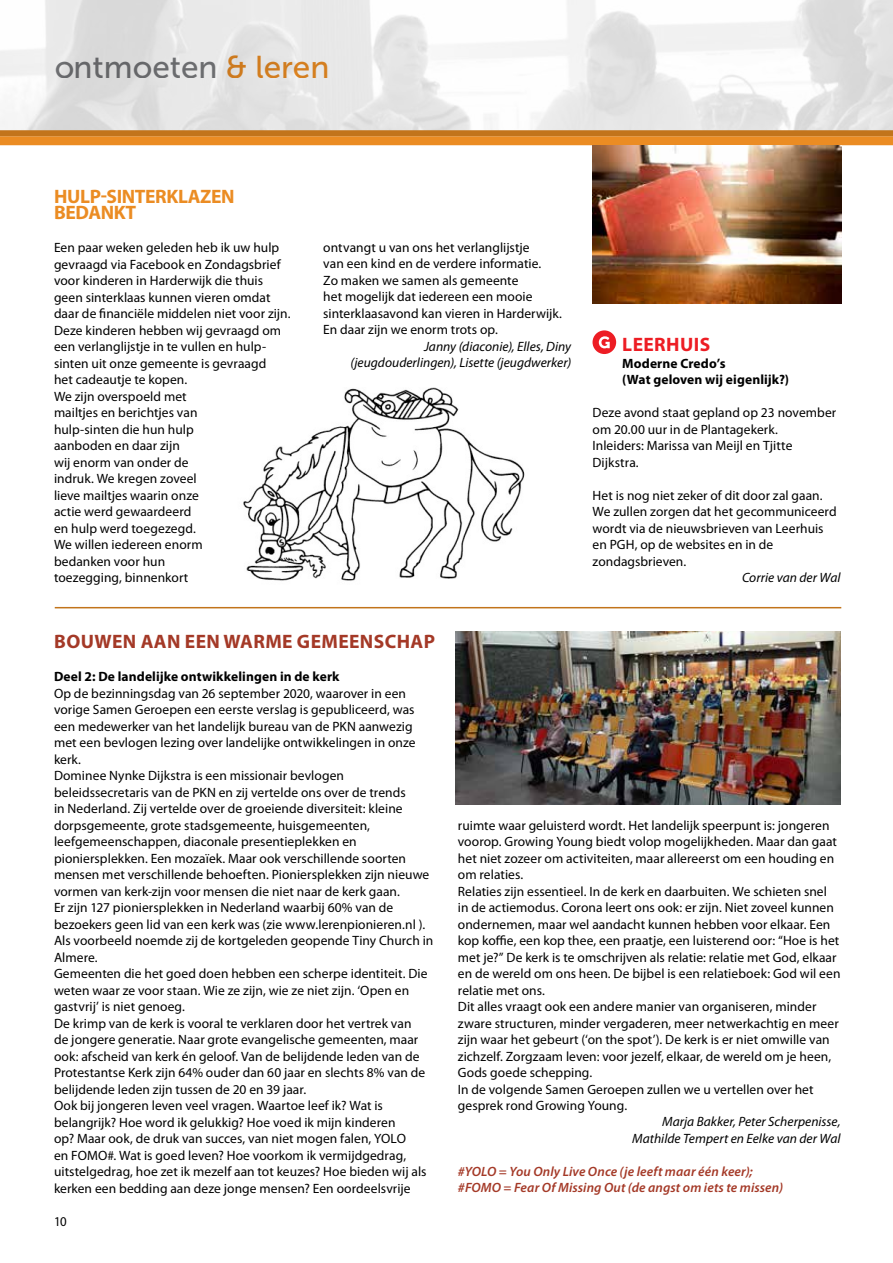
<style>
.page{position:relative;width:893px;height:1263px;background:#fff}
.page>*{position:absolute;margin:0;border:0;box-sizing:border-box;transform-origin:0 0}
.t1{font:31.5px "Museo Sans 500";color:#77787b}
.t2{font:700 19.5px "Myriad Pro";letter-spacing:.02em;color:#a43927}
.t3{font:700 19.5px/16.5px "Myriad Pro";letter-spacing:-.02em;color:#eb8c23}
.t4{font:700 19.5px "Myriad Pro";letter-spacing:.02em;color:#ed1d24}
.t5{font:13.5px/16.5px "Myriad Pro";letter-spacing:.005em;color:#000}
.t6{font:italic 13.5px/16.5px "Myriad Pro";letter-spacing:.005em;color:#000;text-align:right}
.t7{font:italic 600 13.5px/16.5px "Myriad Pro";letter-spacing:.01em;color:#a43927}
.t8{font:700 13.5px/16.5px "Myriad Pro";letter-spacing:.01em;color:#000}
.t9{font:13.5px "Myriad Pro";letter-spacing:.005em;color:#000;scale:.95 1}
.s1{color:#eb8c23}
</style>
<div class="page">
<hr style="left:892px;top:145px;width:1px;height:1118px;background:#fdfbf8">
<div style="left:0;top:136px;width:893px;height:9px;background:#eb8c23"></div>
<div style="left:0;top:130px;width:893px;height:6px;background:#c2741b"></div>
<hr style="left:892px;top:0;width:1px;height:132px;background:#fff">
<svg style="left:592px;top:330px;width:24px;height:24px"></svg>
<hr style="left:55px;top:607px;width:786px;height:1px;background:#c2741b">
<img style="left:456px;top:631px;width:384px;height:174px">
<img style="left:243px;top:387px;width:282px;height:194px">
<img style="left:592px;top:145px;width:249px;height:158px">
<h1 class="t1" style="left:54px;top:50px;width:277px">ontmoeten <span class="s1">&amp; leren</span></h1>
<h2 class="t3" style="left:54px;top:187px;width:182px">HULP-SINTERKLAZEN<br>BEDANKT</h2>
<p class="t5" style="left:54px;top:239px;width:238px">Een paar weken geleden heb ik uw hulp gevraagd via Facebook en Zondagsbrief voor kinderen in Harderwijk die thuis geen sinterklaas kunnen vieren omdat daar de financiële middelen niet voor zijn.<br>Deze kinderen hebben wij gevraagd om een verlanglijstje in te vullen en hulp&shy;sinten uit onze gemeente is gevraagd<br>het cadeautje te kopen.<br>We zijn overspoeld met<br>mailtjes en berichtjes van<br>hulp-sinten die hun hulp<br>aanboden en daar zijn<br>wij enorm van onder de<br>indruk. We kregen zoveel<br>lieve mailtjes waarin onze<br>actie werd gewaardeerd<br>en hulp werd toegezegd.<br>We willen iedereen enorm<br>bedanken voor hun<br>toezegging, binnenkort</p>
<p class="t5" style="left:323px;top:239px;width:240px">ontvangt u van ons het verlanglijstje<br>van een kind en de verdere informatie.<br>Zo maken we samen als gemeente<br>het mogelijk dat iedereen een mooie sinterklaasavond kan vieren in Harderwijk.<br>En daar zijn we enorm trots op.</p>
<p class="t6" style="left:350px;top:338px;width:222px">Janny (diaconie), Elles, Diny (jeugdouderlingen), Lisette (jeugdwerker)</p>
<h2 class="t4" style="left:622px;top:332px;width:89px">LEERHUIS</h2>
<p class="t8" style="left:622px;top:354px;width:168px">MODERNE CREDO’S<br>(WAT GELOVEN WIJ EIGENLIJK?)</p>
<p class="t5" style="left:592px;top:404px;width:245px">Deze avond staat gepland op 23 november om 20.00 uur in de Plantagekerk.<br>Inleiders: Marissa van Meijl en Tjitte<br>Dijkstra.</p>
<p class="t5" style="left:592px;top:486px;width:246px">Het is nog niet zeker of dit door zal gaan.<br>We zullen zorgen dat het gecommuniceerd wordt via de nieuwsbrieven van Leerhuis en PGH, op de websites en in de zondagsbrieven.</p>
<p class="t6" style="left:742px;top:569px;width:100px">Corrie van der Wal</p>
<h2 class="t2" style="left:54px;top:629px;width:382px">BOUWEN AAN EEN WARME GEMEENSCHAP</h2>
<p class="t8" style="left:54px;top:668px;width:287px">DEEL 2: DE LANDELIJKE ONTWIKKELINGEN IN DE KERK</p>
<p class="t5" style="left:54px;top:685px;width:381px">Op de bezinningsdag van 26 september 2020, waarover in een vorige Samen Geroepen een eerste verslag is gepubliceerd, was een medewerker van het landelijk bureau van de PKN aanwezig met een bevlogen lezing over landelijke ontwikkelingen in onze kerk.<br>Dominee Nynke Dijkstra is een missionair bevlogen beleidssecretaris van de PKN en zij vertelde ons over de trends<br>in Nederland. Zij vertelde over de groeiende diversiteit: kleine dorpsgemeente, grote stadsgemeente, huisgemeenten, leefgemeenschappen, diaconale presentieplekken en pioniersplekken. Een mozaïek. Maar ook verschillende soorten mensen met verschillende behoeften. Pioniersplekken zijn nieuwe vormen van kerk-zijn voor mensen die niet naar de kerk gaan.<br>Er zijn 127 pioniersplekken in Nederland waarbij 60% van de bezoekers geen lid van een kerk was (zie www.lerenpionieren.nl ).<br>Als voorbeeld noemde zij de kortgeleden geopende Tiny Church in Almere.<br>Gemeenten die het goed doen hebben een scherpe identiteit. Die weten waar ze voor staan. Wie ze zijn, wie ze niet zijn. ‘Open en gastvrij’ is niet genoeg.<br>De krimp van de kerk is vooral te verklaren door het vertrek van<br>de jongere generatie. Naar grote evangelische gemeenten, maar ook: afscheid van kerk én geloof. Van de belijdende leden van de Protestantse Kerk zijn 64% ouder dan 60 jaar en slechts 8% van de belijdende leden zijn tussen de 20 en 39 jaar.<br>Ook bij jongeren leven veel vragen. Waartoe leef ik? Wat is belangrijk? Hoe word ik gelukkig? Hoe voed ik mijn kinderen<br>op? Maar ook, de druk van succes, van niet mogen falen, YOLO<br>en FOMO#. Wat is goed leven? Hoe voorkom ik vermijdgedrag, uitstelgedrag, hoe zet ik mezelf aan tot keuzes? Hoe bieden wij als kerken een bedding aan deze jonge mensen? Een oordeelsvrije</p>
<p class="t9" style="left:54px;top:1213px;width:15px">10</p>
<p class="t5" style="left:458px;top:816px;width:384px">ruimte waar geluisterd wordt. Het landelijk speerpunt is: jongeren voorop. Growing Young biedt volop mogelijkheden. Maar dan gaat het niet zozeer om activiteiten, maar allereerst om een houding en om relaties.<br>Relaties zijn essentieel. In de kerk en daarbuiten. We schieten snel in de actiemodus. Corona leert ons ook: er zijn. Niet zoveel kunnen ondernemen, maar wel aandacht kunnen hebben voor elkaar. Een kop koffie, een kop thee, een praatje, een luisterend oor: “Hoe is het met je?” De kerk is te omschrijven als relatie: relatie met God, elkaar en de wereld om ons heen. De bijbel is een relatieboek: God wil een relatie met ons.<br>Dit alles vraagt ook een andere manier van organiseren, minder zware structuren, minder vergaderen, meer netwerkachtig en meer zijn waar het gebeurt (‘on the spot’). De kerk is er niet omwille van zichzelf. Zorgzaam leven: voor jezelf, elkaar, de wereld om je heen, Gods goede schepping.<br>In de volgende Samen Geroepen zullen we u vertellen over het gesprek rond Growing Young.</p>
<p class="t6" style="left:632px;top:1113px;width:210px">Marja Bakker, Peter Scherpenisse,<br>Mathilde Tempert en Eelke van der Wal</p>
<p class="t7" style="left:458px;top:1163px;width:327px">#YOLO = You Only Live Once (je leeft maar één keer); #FOMO = Fear Of Missing Out (de angst om iets te missen)</p>
</div>
